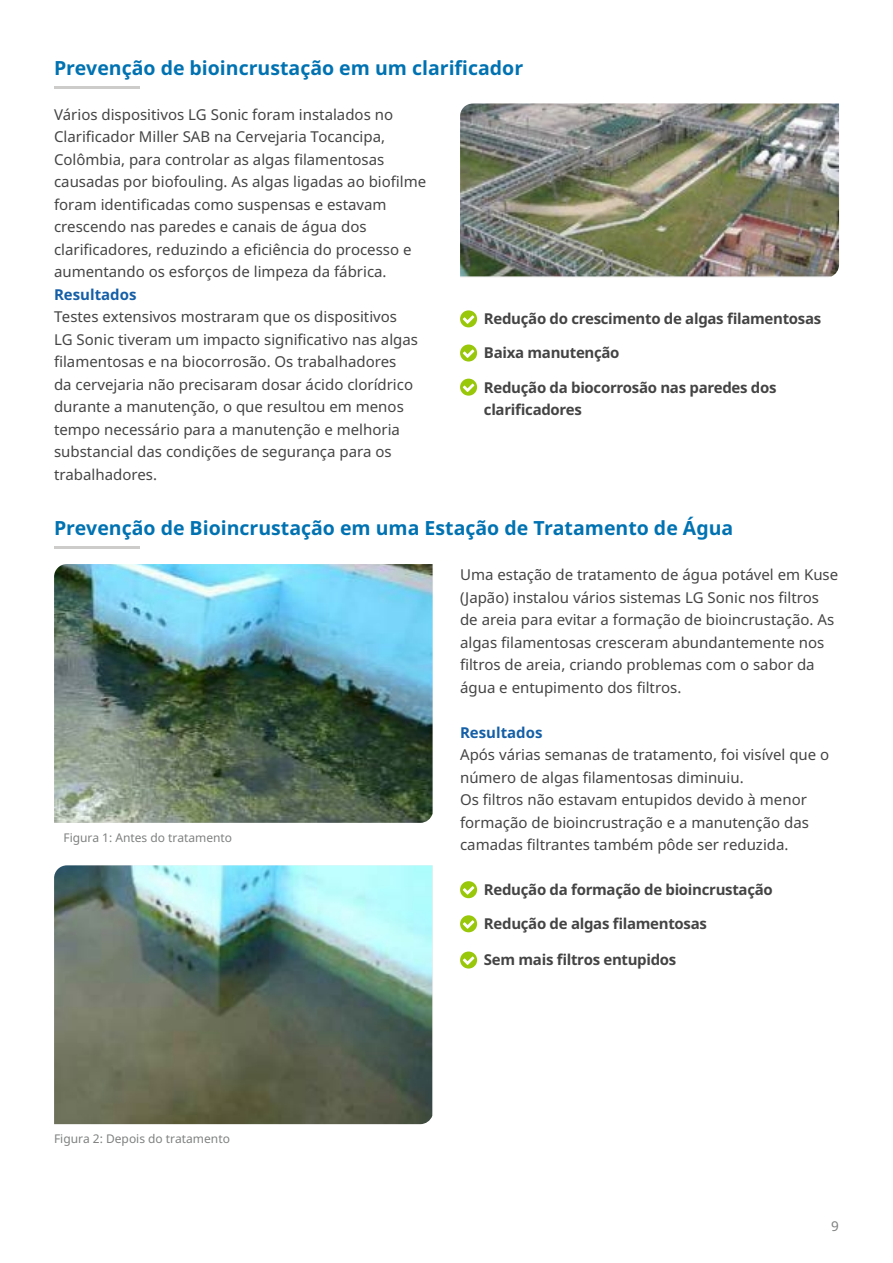
<style>
.page{position:relative;width:893px;height:1263px;background:#fff}
.page>*{position:absolute;margin:0;border:0;box-sizing:border-box;transform-origin:0 0}
.t1{font:700 19.5px "Noto Sans";color:#0072b2}
.t2{font:15px/22.5px "Noto Sans";color:#444}
.t3{font:700 15px/22.5px "Noto Sans";letter-spacing:-.02em;color:#444}
.t4{font:700 15px "Noto Sans";color:#155fa7}
.t5{font:13.5px "Noto Sans";color:#7f8080}
.t6{font:12px "Noto Sans";color:#7f8080}
</style>
<div class="page">
<hr style="left:54px;top:86px;width:85px;height:3px;background:#cdcccb">
<svg style="left:460px;top:310px;width:17px;height:17px"></svg>
<svg style="left:460px;top:344px;width:17px;height:17px"></svg>
<svg style="left:460px;top:379px;width:17px;height:17px"></svg>
<img style="left:460px;top:104px;width:379px;height:172px">
<hr style="left:54px;top:546px;width:85px;height:3px;background:#cdcccb">
<svg style="left:460px;top:881px;width:17px;height:17px"></svg>
<svg style="left:460px;top:915px;width:17px;height:17px"></svg>
<svg style="left:460px;top:951px;width:17px;height:17px"></svg>
<img style="left:54px;top:564px;width:379px;height:259px">
<img style="left:54px;top:865px;width:378px;height:259px">
<h1 class="t1" style="left:54px;top:54px;width:471px">Prevenção de bioincrustação em um clarificador</h1>
<p class="t2" style="left:54px;top:102px;width:374px">Vários dispositivos LG Sonic foram instalados no Clarificador Miller SAB na Cervejaria Tocancipa, Colômbia, para controlar as algas filamentosas causadas por biofouling. As algas ligadas ao biofilme foram identificadas como suspensas e estavam crescendo nas paredes e canais de água dos clarificadores, reduzindo a eficiência do processo e aumentando os esforços de limpeza da fábrica.</p>
<p class="t4" style="left:54px;top:288px;width:84px">Resultados</p>
<p class="t2" style="left:54px;top:305px;width:365px">Testes extensivos mostraram que os dispositivos LG Sonic tiveram um impacto significativo nas algas filamentosas e na biocorrosão. Os trabalhadores<br>da cervejaria não precisaram dosar ácido clorídrico durante a manutenção, o que resultou em menos tempo necessário para a manutenção e melhoria substancial das condições de segurança para os trabalhadores.</p>
<p class="t3" style="left:484px;top:307px;width:339px">Redução do crescimento de algas filamentosas</p>
<p class="t3" style="left:484px;top:343px;width:137px">Baixa manutenção</p>
<p class="t3" style="left:484px;top:377px;width:294px">Redução da biocorrosão nas paredes dos clarificadores</p>
<h1 class="t1" style="left:54px;top:520px;width:681px">Prevenção de Bioincrustação em uma Estação de Tratamento de Água</h1>
<p class="t6" style="left:63px;top:829px;width:170px">Figura 1: Antes do tratamento</p>
<p class="t6" style="left:54px;top:1130px;width:177px">Figura 2: Depois do tratamento</p>
<p class="t2" style="left:460px;top:563px;width:380px">Uma estação de tratamento de água potável em Kuse (Japão) instalou vários sistemas LG Sonic nos filtros de areia para evitar a formação de bioincrustação. As algas filamentosas cresceram abundantemente nos filtros de areia, criando problemas com o sabor da água e entupimento dos filtros.</p>
<p class="t4" style="left:460px;top:726px;width:84px">Resultados</p>
<p class="t2" style="left:460px;top:743px;width:371px">Após várias semanas de tratamento, foi visível que o número de algas filamentosas diminuiu.<br>Os filtros não estavam entupidos devido à menor formação de bioincrustração e a manutenção das camadas filtrantes também pôde ser reduzida.</p>
<p class="t3" style="left:484px;top:880px;width:290px">Redução da formação de bioincrustação</p>
<p class="t3" style="left:484px;top:912px;width:225px">Redução de algas filamentosas</p>
<p class="t3" style="left:484px;top:948px;width:194px">Sem mais filtros entupidos</p>
<p class="t5" style="left:831px;top:1217px;width:9px">9</p>
</div>
